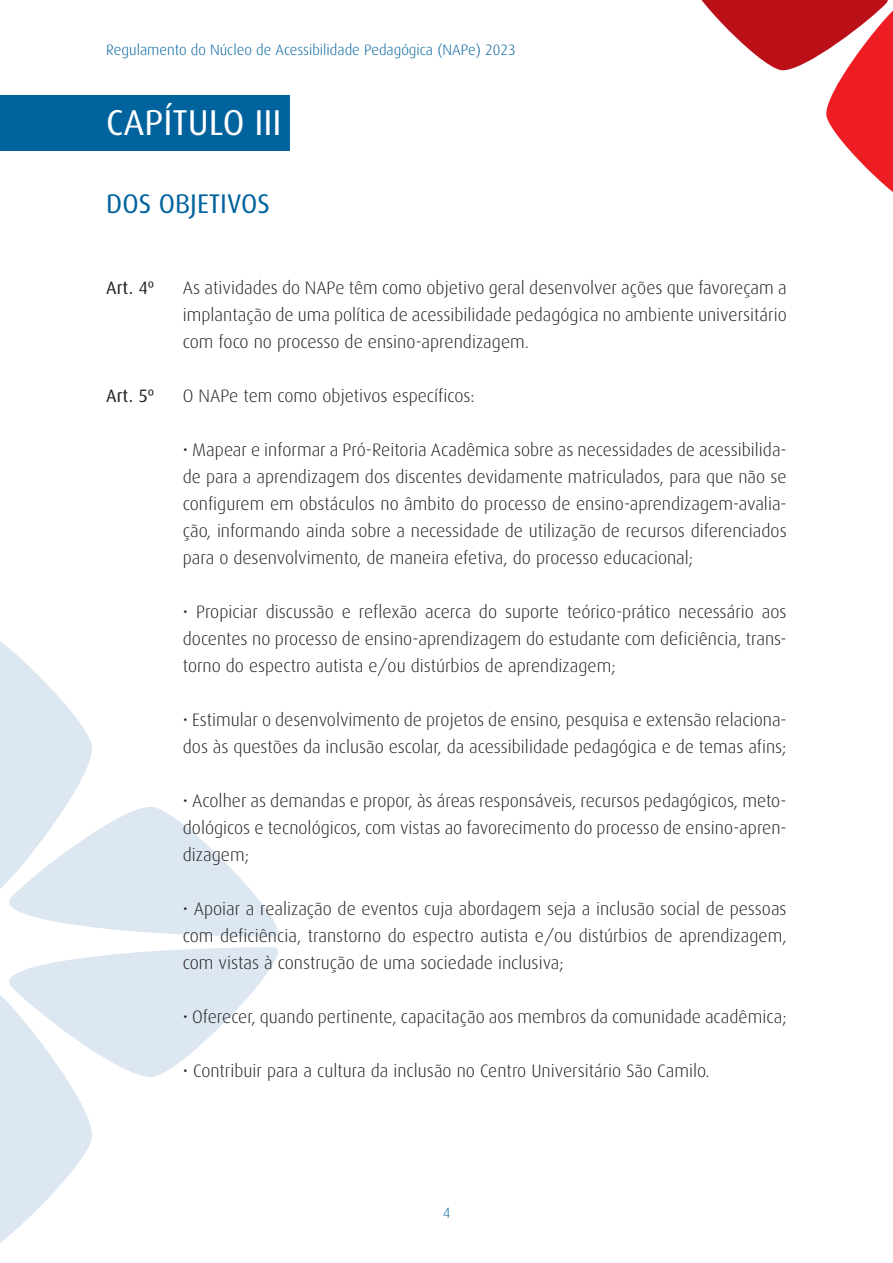
<style>
.page{position:relative;width:893px;height:1263px;background:#fff}
.page>*{position:absolute;margin:0;border:0;box-sizing:border-box;transform-origin:0 0}
.capitulo{font:36px "Dax";color:#fff}
.capitulo-2{font:27px "Dax";color:#00639e}
.recuo{font:300 18px/27px "Dax";color:#231f20;text-align:justify}
.texto{font:300 18px/27px "Dax";color:#231f20;text-align:justify}
.texto-2{font:18px "Dax";color:#231f20}
.t1{font:300 15px "Dax";color:#00639e}
</style>
<div class="page">
<svg style="left:0;top:641px;width:278px;height:296px"></svg>
<svg style="left:0;top:947px;width:278px;height:296px"></svg>
<svg style="left:701px;top:0;width:192px;height:192px"></svg>
<div style="left:0;top:96px;width:289px;height:55px;background:#00639e"></div>
<p class="t1" style="left:106px;top:42px;width:411px">Regulamento do Núcleo de Acessibilidade Pedagógica (NAPe) 2023</p>
<p class="capitulo" style="left:106px;top:102px;width:177px">CAPÍTULO III</p>
<p class="capitulo-2" style="left:106px;top:188px;width:165px">DOS OBJETIVOS</p>
<p class="texto-2" style="left:106px;top:277px;width:49px">Art. 4º</p>
<p class="texto" style="left:183px;top:274px;width:605px">As atividades do NAPe têm como objetivo geral desenvolver ações que favoreçam a implantação de uma política de acessibilidade pedagógica no ambiente universitário com foco no processo de ensino-aprendizagem.</p>
<p class="texto-2" style="left:106px;top:385px;width:49px">Art. 5º</p>
<p class="texto" style="left:183px;top:382px;width:293px">O NAPe tem como objetivos específicos:</p>
<p class="recuo" style="left:183px;top:436px;width:605px">• Mapear e informar a Pró-Reitoria Acadêmica sobre as necessidades de acessibilida&shy;de para a aprendizagem dos discentes devidamente matriculados, para que não se configurem em obstáculos no âmbito do processo de ensino-aprendizagem-avalia&shy;ção, informando ainda sobre a necessidade de utilização de recursos diferenciados para o desenvolvimento, de maneira efetiva, do processo educacional;</p>
<p class="recuo" style="left:183px;top:598px;width:605px">• Propiciar discussão e reflexão acerca do suporte teórico-prático necessário aos docentes no processo de ensino-aprendizagem do estudante com deficiência, trans&shy;torno do espectro autista e/ou distúrbios de aprendizagem;</p>
<p class="recuo" style="left:183px;top:706px;width:605px">• Estimular o desenvolvimento de projetos de ensino, pesquisa e extensão relaciona&shy;dos às questões da inclusão escolar, da acessibilidade pedagógica e de temas afins;</p>
<p class="recuo" style="left:183px;top:787px;width:605px">• Acolher as demandas e propor, às áreas responsáveis, recursos pedagógicos, meto&shy;dológicos e tecnológicos, com vistas ao favorecimento do processo de ensino-apren&shy;dizagem;</p>
<p class="recuo" style="left:183px;top:895px;width:605px">• Apoiar a realização de eventos cuja abordagem seja a inclusão social de pessoas com deficiência, transtorno do espectro autista e/ou distúrbios de aprendizagem, com vistas à construção de uma sociedade inclusiva;</p>
<p class="recuo" style="left:183px;top:1003px;width:605px">• Oferecer, quando pertinente, capacitação aos membros da comunidade acadêmica;</p>
<p class="recuo" style="left:183px;top:1057px;width:528px">• Contribuir para a cultura da inclusão no Centro Universitário São Camilo.</p>
<p class="t1" style="left:443px;top:1205px;width:9px">4</p>
</div>
